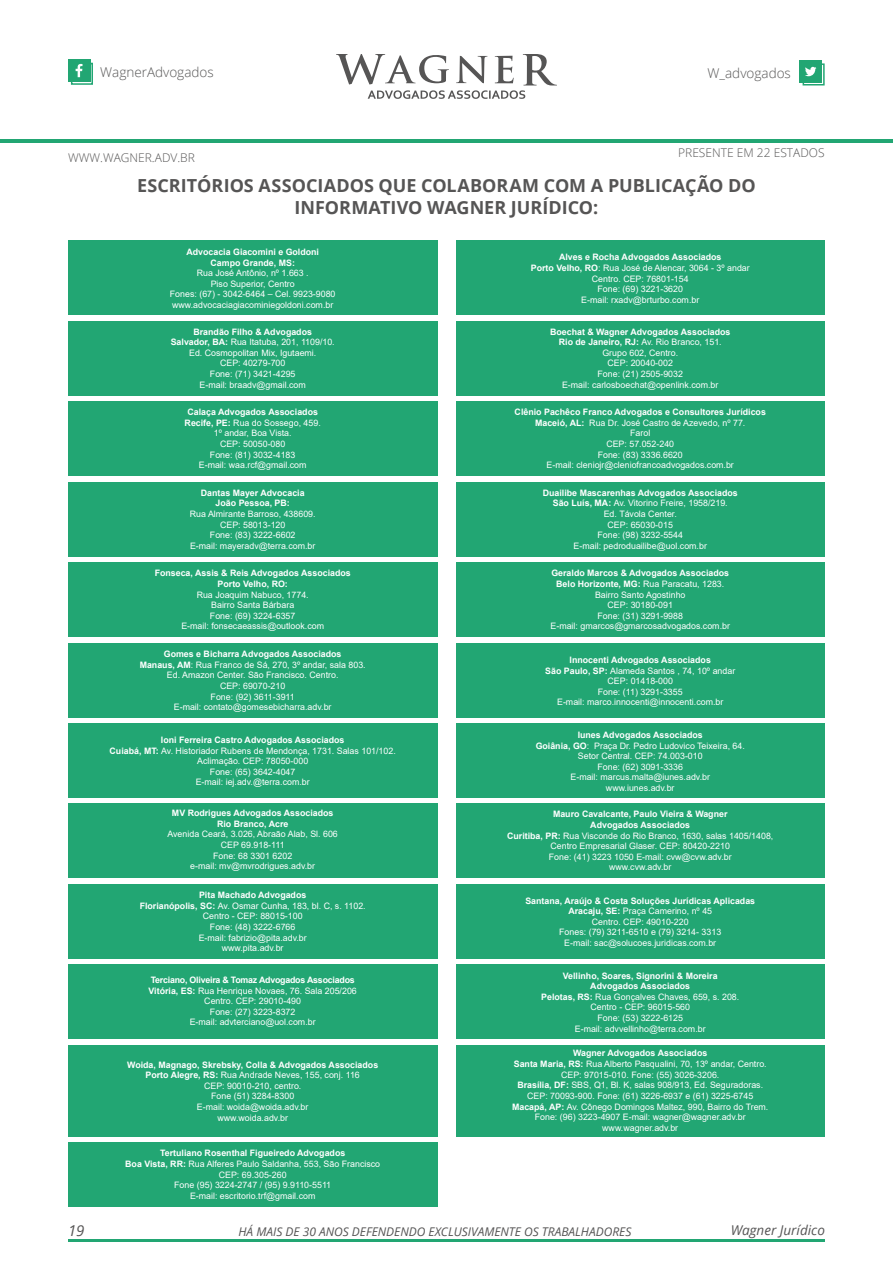
<style>
.page{position:relative;width:893px;height:1263px;background:#fff}
.page>*{position:absolute;margin:0;border:0;box-sizing:border-box;transform-origin:0 0}
.t1{font:700 18px/21.6px "Open Sans";color:#565555;text-align:center}
.t2{font:italic 15px "Open Sans";color:#565555}
.t3{font:300 13.5px "Open Sans";color:#565555}
.t4{font:italic 13.5px "Open Sans";color:#565555}
.t5{font:italic 12px "Open Sans";color:#565555}
.t6{font:300 12px "Open Sans";color:#565555}
.t7{font:8.85px/10.6px "Arial";color:#fff;text-align:center}
.t8{font:700 8.85px/10.6px "Arial";color:#fff;text-align:center}
.s1{font-weight:700}
</style>
<div class="page">
<hr style="left:68px;top:1239px;width:757px;height:3px;background:#22a673">
<svg style="left:336px;top:54px;width:221px;height:45px"></svg>
<hr style="left:0;top:139px;width:893px;height:3px;background:#22a673">
<div style="left:71px;top:63px;width:22px;height:22px;border:2px solid #22a673"></div>
<div style="left:68px;top:60px;width:22px;height:22px;background:#22a673"></div>
<svg style="left:76px;top:64px;width:6px;height:13px"></svg>
<div style="left:803px;top:63px;width:22px;height:22px;border:2px solid #22a673"></div>
<div style="left:800px;top:60px;width:22px;height:22px;background:#22a673"></div>
<svg style="left:805px;top:67px;width:11px;height:9px"></svg>
<div style="left:68px;top:241px;width:369px;height:74px;background:#22a673"></div>
<div style="left:456px;top:241px;width:369px;height:74px;background:#22a673"></div>
<div style="left:68px;top:562px;width:369px;height:75px;background:#22a673"></div>
<div style="left:456px;top:562px;width:369px;height:75px;background:#22a673"></div>
<div style="left:68px;top:401px;width:369px;height:75px;background:#22a673"></div>
<div style="left:456px;top:401px;width:369px;height:75px;background:#22a673"></div>
<div style="left:68px;top:723px;width:369px;height:75px;background:#22a673"></div>
<div style="left:456px;top:723px;width:369px;height:75px;background:#22a673"></div>
<div style="left:68px;top:964px;width:369px;height:75px;background:#22a673"></div>
<div style="left:456px;top:964px;width:369px;height:75px;background:#22a673"></div>
<div style="left:68px;top:321px;width:369px;height:75px;background:#22a673"></div>
<div style="left:456px;top:321px;width:369px;height:75px;background:#22a673"></div>
<div style="left:68px;top:643px;width:369px;height:74px;background:#22a673"></div>
<div style="left:456px;top:643px;width:369px;height:74px;background:#22a673"></div>
<div style="left:68px;top:884px;width:369px;height:75px;background:#22a673"></div>
<div style="left:456px;top:884px;width:369px;height:75px;background:#22a673"></div>
<div style="left:68px;top:482px;width:369px;height:74px;background:#22a673"></div>
<div style="left:456px;top:482px;width:369px;height:74px;background:#22a673"></div>
<div style="left:68px;top:804px;width:369px;height:74px;background:#22a673"></div>
<div style="left:456px;top:804px;width:369px;height:74px;background:#22a673"></div>
<div style="left:68px;top:1045px;width:369px;height:92px;background:#22a673"></div>
<div style="left:68px;top:1142px;width:369px;height:64px;background:#22a673"></div>
<div style="left:456px;top:1045px;width:369px;height:92px;background:#22a673"></div>
<h3 class="t3" style="left:100px;top:63px;width:115px">WagnerAdvogados</h3>
<h3 class="t3" style="left:708px;top:64px;width:85px">W_advogados</h3>
<h3 class="t6" style="left:68px;top:150px;width:128px">WWW.WAGNER.ADV.BR</h3>
<h3 class="t6" style="left:678px;top:144px;width:148px">PRESENTE EM 22 ESTADOS</h3>
<h1 class="t1" style="left:137px;top:175px;width:620px">ESCRITÓRIOS ASSOCIADOS QUE COLABORAM COM A PUBLICAÇÃO DO<br>INFORMATIVO WAGNER JURÍDICO:</h1>
<p class="t8" style="left:186px;top:247px;width:134px">Advocacia Giacomini e Goldoni<br>Campo Grande, MS:</p>
<p class="t7" style="left:170px;top:268px;width:167px">Rua José Antônio, nº 1.663 .<br>Piso Superior, Centro<br>Fones: (67) - 3042-6464 – Cel. 9923-9080 www.advocaciagiacominiegoldoni.com.br</p>
<p class="t7" style="left:531px;top:252px;width:220px"><span class="s1">Alves e Rocha Advogados Associados<br>Porto Velho, RO</span>: Rua José de Alencar, 3064 - 3º andar<br>Centro. CEP: 76801-154<br>Fone: (69) 3221-3620<br>E-mail: rxadv@brturbo.com.br</p>
<p class="t7" style="left:171px;top:326px;width:166px"><span class="s1">Brandão Filho &amp; Advogados<br>Salvador, BA:</span> Rua Itatuba, 201, 1109/10.<br>Ed. Cosmopolitan Mix, Igutaemi.<br>CEP: 40279-700<br>Fone: (71) 3421-4295<br>E-mail: braadv@gmail.com</p>
<p class="t7" style="left:550px;top:326px;width:182px"><span class="s1">Boechat &amp; Wagner Advogados Associados<br>Rio de Janeiro, RJ:</span> Av. Rio Branco, 151.<br>Grupo 602, Centro.<br>CEP: 20040-002<br>Fone: (21) 2505-9032<br>E-mail: carlosboechat@openlink.com.br</p>
<p class="t7" style="left:185px;top:407px;width:138px"><span class="s1">Calaça Advogados Associados<br>Recife, PE:</span> Rua do Sossego, 459.<br>1º andar, Boa Vista.<br>CEP: 50050-080<br>Fone: (81) 3032-4183<br>E-mail: waa.rcf@gmail.com</p>
<p class="t7" style="left:515px;top:407px;width:253px"><span class="s1">Clênio Pachêco Franco Advogados e Consultores Jurídicos Maceió, AL:</span> Rua Dr. José Castro de Azevedo, nº 77.<br>Farol<br>CEP: 57.052-240<br>Fone: (83) 3336.6620<br>E-mail: cleniojr@cleniofrancoadvogados.com.br</p>
<p class="t8" style="left:201px;top:487px;width:105px">Dantas Mayer Advocacia<br>João Pessoa, PB:</p>
<p class="t7" style="left:190px;top:508px;width:127px">Rua Almirante Barroso, 438609.<br>CEP: 58013-120<br>Fone: (83) 3222-6602<br>E-mail: mayeradv@terra.com.br</p>
<p class="t8" style="left:155px;top:568px;width:198px">Fonseca, Assis &amp; Reis Advogados Associados<br>Porto Velho, RO:</p>
<p class="t7" style="left:181px;top:589px;width:144px">Rua Joaquim Nabuco, 1774.<br>Bairro Santa Bárbara<br>Fone: (69) 3224-6357<br>E-mail: fonsecaeassis@outlook.com</p>
<p class="t7" style="left:543px;top:487px;width:196px"><span class="s1">Duailibe Mascarenhas Advogados Associados<br>São Luís, MA:</span> Av. Vitorino Freire, 1958/219.<br>Ed. Távola Center.<br>CEP: 65030-015<br>Fone: (98) 3232-5544<br>E-mail: pedroduailibe@uol.com.br</p>
<p class="t7" style="left:550px;top:568px;width:181px"><span class="s1">Geraldo Marcos &amp; Advogados Associados<br>Belo Horizonte, MG:</span> Rua Paracatu, 1283.<br>Bairro Santo Agostinho<br>CEP: 30180-091<br>Fone: (31) 3291-9988<br>E-mail: gmarcos@gmarcosadvogados.com.br</p>
<p class="t7" style="left:140px;top:648px;width:228px"><span class="s1">Gomes e Bicharra Advogados Associados<br>Manaus, AM</span>: Rua Franco de Sá, 270, 3º andar, sala 803.<br>Ed. Amazon Center. São Francisco. Centro.<br>CEP: 69070-210<br>Fone: (92) 3611-3911<br>E-mail: contato@gomesebicharra.adv.br</p>
<p class="t7" style="left:545px;top:654px;width:191px"><span class="s1">Innocenti Advogados Associados<br>São Paulo, SP:</span> Alameda Santos , 74, 10º andar<br>CEP: 01418-000<br>Fone: (11) 3291-3355<br>E-mail: marco.innocenti@innocenti.com.br</p>
<p class="t7" style="left:110px;top:734px;width:288px"><span class="s1">Ioni Ferreira Castro Advogados Associados<br>Cuiabá, MT:</span> Av. Historiador Rubens de Mendonça, 1731. Salas 101/102.<br>Aclimação. CEP: 78050-000<br>Fone: (65) 3642-4047<br>E-mail: iej.adv.@terra.com.br</p>
<p class="t7" style="left:536px;top:729px;width:211px"><span class="s1">Iunes Advogados Associados<br>Goiânia, GO</span>: Praça Dr. Pedro Ludovico Teixeira, 64.<br>Setor Central. CEP: 74.003-010<br>Fone: (62) 3091-3336<br>E-mail: marcus.malta@iunes.adv.br www.iunes.adv.br</p>
<p class="t8" style="left:172px;top:808px;width:163px">MV Rodrigues Advogados Associados<br>Rio Branco, Acre</p>
<p class="t7" style="left:167px;top:829px;width:172px">Avenida Ceará, 3.026, Abraão Alab, Sl. 606<br>CEP 69.918-111<br>Fone: 68 3301 6202<br>e-mail: mv@mvrodrigues.adv.br</p>
<p class="t7" style="left:507px;top:809px;width:268px"><span class="s1">Mauro Cavalcante, Paulo Vieira &amp; Wagner<br>Advogados Associados<br>Curitiba, PR:</span> Rua Visconde do Rio Branco, 1630, salas 1405/1408, Centro Empresarial Glaser. CEP: 80420-2210<br>Fone: (41) 3223 1050 E-mail: cvw@cvw.adv.br<br>www.cvw.adv.br</p>
<p class="t7" style="left:140px;top:890px;width:228px"><span class="s1">Pita Machado Advogados<br>Florianópolis, SC:</span> Av. Osmar Cunha, 183, bl. C, s. 1102.<br>Centro - CEP: 88015-100<br>Fone: (48) 3222-6766<br>E-mail: fabrizio@pita.adv.br<br>www.pita.adv.br</p>
<p class="t7" style="left:525px;top:895px;width:231px"><span class="s1">Santana, Araújo &amp; Costa Soluções Jurídicas Aplicadas Aracaju, SE:</span> Praça Camerino, nº 45<br>Centro. CEP: 49010-220<br>Fones: (79) 3211-6510 e (79) 3214- 3313<br>E-mail: sac@solucoes.juridicas.com.br</p>
<p class="t7" style="left:149px;top:974px;width:210px"><span class="s1">Terciano, Oliveira &amp; Tomaz Advogados Associados Vitória, ES:</span> Rua Henrique Novaes, 76. Sala 205/206<br>Centro. CEP: 29010-490<br>Fone: (27) 3223-8372<br>E-mail: advterciano@uol.com.br</p>
<p class="t7" style="left:541px;top:970px;width:200px"><span class="s1">Vellinho, Soares, Signorini &amp; Moreira<br>Advogados Associados<br>Pelotas, RS:</span> Rua Gonçalves Chaves, 659, s. 208.<br>Centro - CEP: 96015-560<br>Fone: (53) 3222-6125<br>E-mail: advvellinho@terra.com.br</p>
<p class="t7" style="left:127px;top:1059px;width:253px"><span class="s1">Woida, Magnago, Skrebsky, Colla &amp; Advogados Associados Porto Alegre, RS:</span> Rua Andrade Neves, 155, conj. 116<br>CEP: 90010-210, centro.<br>Fone (51) 3284-8300<br>E-mail: woida@woida.adv.br<br>www.woida.adv.br</p>
<p class="t7" style="left:125px;top:1148px;width:256px"><span class="s1">Tertuliano Rosenthal Figueiredo Advogados<br>Boa Vista, RR:</span> Rua Alferes Paulo Saldanha, 553, São Francisco CEP: 69.305-260<br>Fone (95) 3224-2747 / (95) 9.9110-5511<br>E-mail: escritorio.trf@gmail.com</p>
<p class="t7" style="left:512px;top:1048px;width:258px"><span class="s1">Wagner Advogados Associados<br>Santa Maria, RS:</span> Rua Alberto Pasqualini, 70, 13º andar, Centro.<br>CEP: 97015-010. Fone: (55) 3026-3206.<br><span class="s1">Brasília, DF:</span> SBS, Q1, Bl. K, salas 908/913, Ed. Seguradoras.<br>CEP: 70093-900. Fone: (61) 3226-6937 e (61) 3225-6745<br><span class="s1">Macapá, AP:</span> Av. Cônego Domingos Maltez, 990, Bairro do Trem.<br>Fone: (96) 3223-4907 E-mail: wagner@wagner.adv.br www.wagner.adv.br</p>
<h2 class="t2" style="left:68px;top:1220px;width:18px">19</h2>
<h3 class="t5" style="left:238px;top:1223px;width:394px">HÁ MAIS DE 30 ANOS DEFENDENDO EXCLUSIVAMENTE OS TRABALHADORES</h3>
<h3 class="t4" style="left:731px;top:1221px;width:96px">Wagner Jurídico</h3>
</div>
